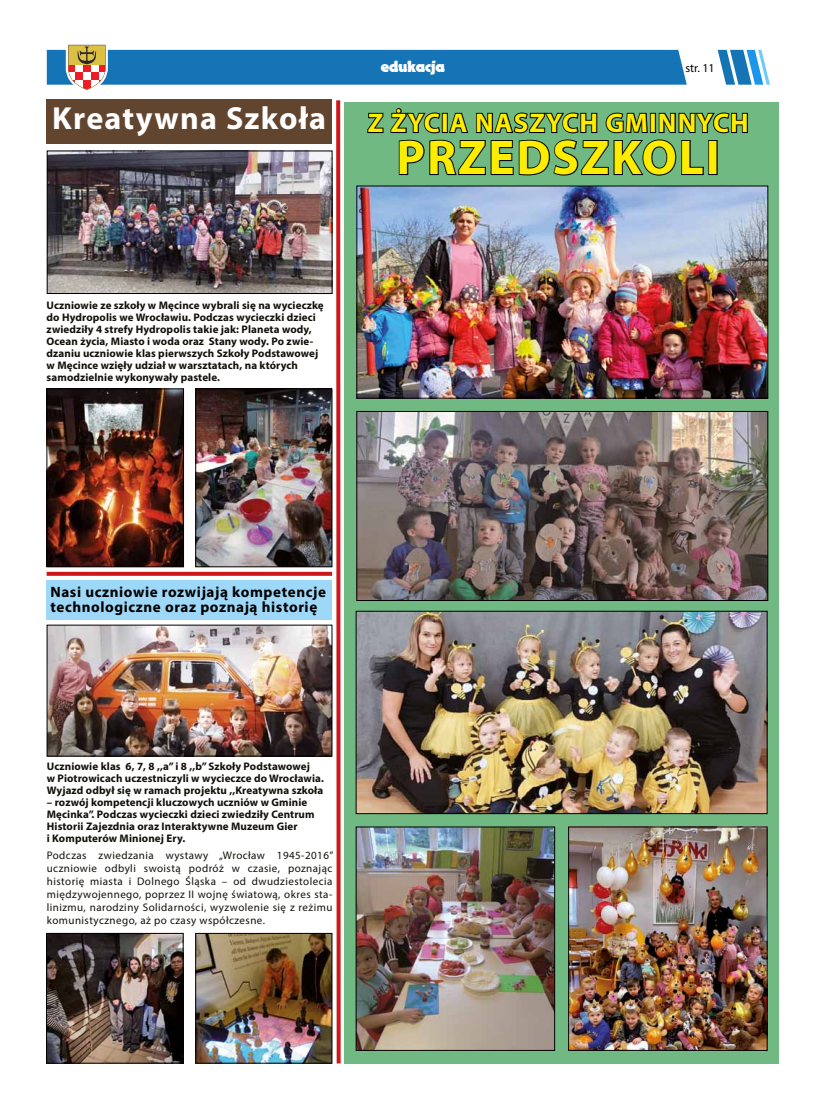
<style>
.page{position:relative;width:820px;height:1106px;background:#fff}
.page>*{position:absolute;margin:0;border:0;box-sizing:border-box;transform-origin:0 0}
.t1{font:700 49px "Myriad Pro";letter-spacing:.04em;color:#ffed00}
.t2{font:700 32px "Myriad Pro";letter-spacing:.04em;color:#fff}
.t3{font:700 27px "Myriad Pro";letter-spacing:.04em;color:#ffed00}
.t4{font:700 15px/15px "Myriad Pro";letter-spacing:.04em;color:#000}
.t5{font:15px "November";color:#fff}
.t6{font:12px "Myriad Pro";color:#000}
.t7{font:700 11px/12px "Myriad Pro";letter-spacing:.01em;color:#12100b}
.t8{font:11px/13px "Myriad Pro";letter-spacing:.04em;color:#12100b;text-align:justify}
</style>
<div class="page">
<div style="left:344px;top:102px;width:434px;height:961px;background:#70b983"></div>
<img style="left:47px;top:44px;width:722px;height:1020px">
<div style="left:708px;top:140px;width:9px;height:35px;border:2px solid #000"></div>
<img style="left:358px;top:188px;width:407px;height:208px">
<div style="left:356px;top:186px;width:411px;height:212px;border:1px solid #000"></div>
<img style="left:358px;top:413px;width:407px;height:185px">
<div style="left:356px;top:411px;width:411px;height:189px;border:1px solid #000"></div>
<img style="left:358px;top:613px;width:407px;height:199px">
<div style="left:356px;top:611px;width:411px;height:203px;border:1px solid #000"></div>
<img style="left:358px;top:828px;width:194px;height:220px">
<div style="left:356px;top:826px;width:198px;height:224px;border:1px solid #000"></div>
<img style="left:570px;top:828px;width:195px;height:220px">
<div style="left:568px;top:826px;width:199px;height:224px;border:1px solid #000"></div>
<h2 class="t2" style="left:52px;top:97px;width:275px">Kreatywna Szkoła</h2>
<h3 class="t5" style="left:380px;top:57px;width:66px">edukacja</h3>
<p class="t6" style="left:685px;top:61px;width:31px">str. 11</p>
<h3 class="t3" style="left:367px;top:105px;width:382px">Z ŻYCIA NASZYCH GMINNYCH</h3>
<h1 class="t1" style="left:396px;top:126px;width:325px">PRZEDSZKOLI</h1>
<p class="t7" style="left:47px;top:299px;width:278px">Uczniowie ze szkoły w Męcince wybrali się na wycieczkę do Hydropolis we Wrocławiu. Podczas wycieczki dzieci zwiedziły 4 strefy Hydropolis takie jak: Planeta wody, Ocean życia, Miasto i woda oraz Stany wody. Po zwie&shy;dzaniu uczniowie klas pierwszych Szkoły Podstawowej w Męcince wzięły udział w warsztatach, na których samodzielnie wykonywały pastele.</p>
<h3 class="t4" style="left:50px;top:584px;width:277px">Nasi uczniowie rozwijają kompetencje technologiczne oraz poznają historię</h3>
<p class="t7" style="left:47px;top:759px;width:278px">Uczniowie klas 6, 7, 8 ,,a” i 8 ,,b” Szkoły Podstawowej<br>w Piotrowicach uczestniczyli w wycieczce do Wrocławia.<br>Wyjazd odbył się w ramach projektu ,,Kreatywna szkoła</p>
<p class="t7" style="left:47px;top:795px;width:269px">– rozwój kompetencji kluczowych uczniów w Gminie Męcinka”. Podczas wycieczki dzieci zwiedziły Centrum Historii Zajezdnia oraz Interaktywne Muzeum Gier<br>i Komputerów Minionej Ery.</p>
<p class="t8" style="left:47px;top:848px;width:288px">Podczas zwiedzania wystawy „Wrocław 1945-2016” uczniowie odbyli swoistą podróż w czasie, poznając historię miasta i Dolnego Śląska – od dwudziestolecia międzywojennego, poprzez II wojnę światową, okres sta&shy;linizmu, narodziny Solidarności, wyzwolenie się z reżimu komunistycznego, aż po czasy współczesne.</p>
</div>
